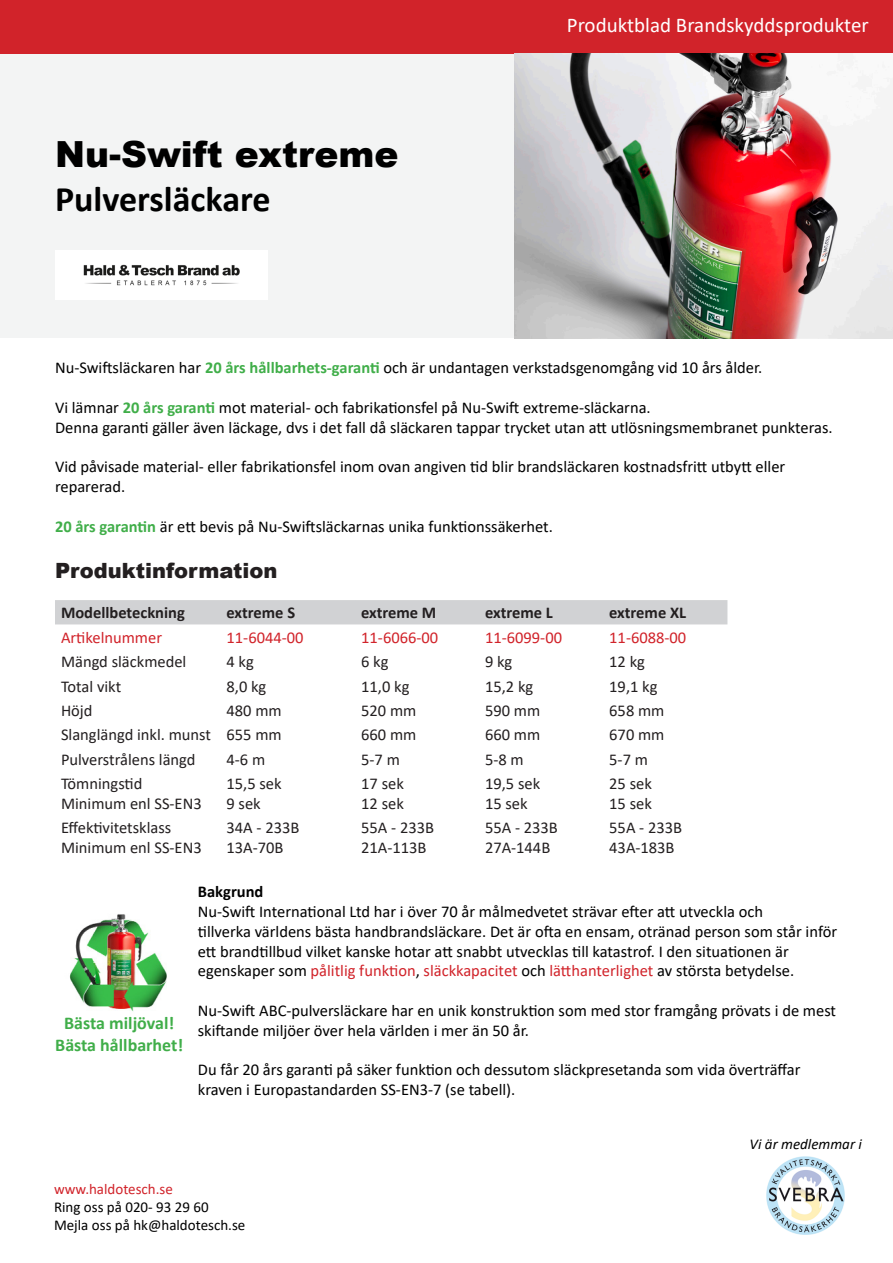
<style>
.page{position:relative;width:893px;height:1263px;background:#fff}
.page>*{position:absolute;margin:0;border:0;box-sizing:border-box;transform-origin:0 0}
.t1{font:900 36px "Arial";color:#000}
.t2{font:700 36px "Calibri";color:#000}
.t3{font:21px "Calibri";color:#fff}
.t4{font:900 21px "Arial";color:#231f20}
.t5{font:700 18px "Calibri";color:#40ae49}
.t6{font:16.5px/19.8px "Calibri";color:#000}
.t7{font:16.5px "Calibri";color:#231f20}
.t8{font:16.5px "Calibri";color:#d1232a}
.t9{font:700 16.5px "Calibri";color:#231f20}
.t10{font:700 16.5px "Calibri";color:#000}
.t11{font:15px "Calibri";color:#000}
.t12{font:15px "Calibri";color:#d1232a}
.t13{font:italic 15px "Calibri";color:#000}
.s1{font-weight:700;color:#40ae49}
.s2{color:#000}
</style>
<div class="page">
<div style="left:1px;top:43px;width:522px;height:295px;background:#f3f4f4"></div>
<div style="left:0;top:0;width:893px;height:53px;background:#d1232a"></div>
<div style="left:55px;top:600px;width:672px;height:24px;background:#d1d2d4"></div>
<img style="left:70px;top:914px;width:97px;height:97px">
<img style="left:766px;top:1156px;width:79px;height:79px">
<img style="left:514px;top:53px;width:379px;height:286px">
<img style="left:55px;top:250px;width:213px;height:50px">
<p class="t1" style="left:55px;top:128px;width:345px">Nu-Swift extreme</p>
<p class="t2" style="left:55px;top:173px;width:217px">Pulversläckare</p>
<p class="t3" style="left:567px;top:11px;width:304px">Produktblad Brandskyddsprodukter</p>
<p class="t6" style="left:55px;top:357px;width:709px">Nu-Swiftsläckaren har <span class="s1">20 års hållbarhets-garanti</span> och är undantagen verkstadsgenomgång vid 10 års ålder.</p>
<p class="t6" style="left:55px;top:397px;width:597px">Vi lämnar <span class="s1">20 års garanti</span> mot material- och fabrikationsfel på Nu-Swift extreme-släckarna.</p>
<p class="t6" style="left:55px;top:417px;width:779px">Denna garanti gäller även läckage, dvs i det fall då släckaren tappar trycket utan att utlösningsmembranet punkteras.</p>
<p class="t6" style="left:55px;top:456px;width:732px">Vid påvisade material- eller fabrikationsfel inom ovan angiven tid blir brandsläckaren kostnadsfritt utbytt eller</p>
<p class="t6" style="left:55px;top:476px;width:72px">reparerad.</p>
<p class="t6" style="left:55px;top:516px;width:499px"><span class="s1">20 års garantin</span> är ett bevis på Nu-Swiftsläckarnas unika funktionssäkerhet.</p>
<p class="t4" style="left:55px;top:555px;width:224px">Produktinformation</p>
<p class="t9" style="left:61px;top:601px;width:125px">Modellbeteckning</p>
<p class="t9" style="left:227px;top:601px;width:70px">extreme S</p>
<p class="t9" style="left:361px;top:601px;width:77px">extreme M</p>
<p class="t9" style="left:485px;top:601px;width:69px">extreme L</p>
<p class="t9" style="left:609px;top:601px;width:78px">extreme XL</p>
<p class="t8" style="left:61px;top:626px;width:103px">Artikelnummer</p>
<p class="t8" style="left:227px;top:626px;width:79px">11-6044-00</p>
<p class="t8" style="left:361px;top:626px;width:79px">11-6066-00</p>
<p class="t8" style="left:485px;top:626px;width:79px">11-6099-00</p>
<p class="t8" style="left:609px;top:626px;width:79px">11-6088-00</p>
<p class="t7" style="left:61px;top:650px;width:127px">Mängd släckmedel</p>
<p class="t7" style="left:227px;top:650px;width:29px">4 kg</p>
<p class="t7" style="left:361px;top:650px;width:29px">6 kg</p>
<p class="t7" style="left:485px;top:650px;width:29px">9 kg</p>
<p class="t7" style="left:609px;top:650px;width:37px">12 kg</p>
<p class="t7" style="left:61px;top:675px;width:62px">Total vikt</p>
<p class="t7" style="left:227px;top:675px;width:41px">8,0 kg</p>
<p class="t7" style="left:361px;top:675px;width:50px">11,0 kg</p>
<p class="t7" style="left:485px;top:675px;width:50px">15,2 kg</p>
<p class="t7" style="left:609px;top:675px;width:50px">19,1 kg</p>
<p class="t7" style="left:61px;top:699px;width:33px">Höjd</p>
<p class="t7" style="left:227px;top:699px;width:57px">480 mm</p>
<p class="t7" style="left:361px;top:699px;width:57px">520 mm</p>
<p class="t7" style="left:485px;top:699px;width:57px">590 mm</p>
<p class="t7" style="left:609px;top:699px;width:57px">658 mm</p>
<p class="t7" style="left:61px;top:723px;width:152px">Slanglängd inkl. munst</p>
<p class="t7" style="left:227px;top:723px;width:57px">655 mm</p>
<p class="t7" style="left:361px;top:723px;width:57px">660 mm</p>
<p class="t7" style="left:485px;top:723px;width:57px">660 mm</p>
<p class="t7" style="left:609px;top:723px;width:57px">670 mm</p>
<p class="t7" style="left:61px;top:748px;width:136px">Pulverstrålens längd</p>
<p class="t7" style="left:227px;top:748px;width:40px">4-6 m</p>
<p class="t7" style="left:361px;top:748px;width:40px">5-7 m</p>
<p class="t7" style="left:485px;top:748px;width:40px">5-8 m</p>
<p class="t7" style="left:609px;top:748px;width:40px">5-7 m</p>
<p class="t7" style="left:61px;top:772px;width:83px">Tömningstid</p>
<p class="t7" style="left:61px;top:792px;width:142px">Minimum enl SS-EN3</p>
<p class="t7" style="left:227px;top:772px;width:57px">15,5 sek</p>
<p class="t7" style="left:227px;top:792px;width:36px">9 sek</p>
<p class="t7" style="left:361px;top:772px;width:44px">17 sek</p>
<p class="t7" style="left:361px;top:792px;width:44px">12 sek</p>
<p class="t7" style="left:485px;top:772px;width:57px">19,5 sek</p>
<p class="t7" style="left:485px;top:792px;width:44px">15 sek</p>
<p class="t7" style="left:609px;top:772px;width:44px">25 sek</p>
<p class="t7" style="left:609px;top:792px;width:44px">15 sek</p>
<p class="t7" style="left:61px;top:816px;width:112px">Effektivitetsklass</p>
<p class="t7" style="left:61px;top:836px;width:142px">Minimum enl SS-EN3</p>
<p class="t7" style="left:227px;top:816px;width:74px">34A - 233B</p>
<p class="t7" style="left:227px;top:836px;width:58px">13A-70B</p>
<p class="t7" style="left:361px;top:816px;width:74px">55A - 233B</p>
<p class="t7" style="left:361px;top:836px;width:67px">21A-113B</p>
<p class="t7" style="left:485px;top:816px;width:74px">55A - 233B</p>
<p class="t7" style="left:485px;top:836px;width:67px">27A-144B</p>
<p class="t7" style="left:609px;top:816px;width:74px">55A - 233B</p>
<p class="t7" style="left:609px;top:836px;width:67px">43A-183B</p>
<p class="t5" style="left:64px;top:1010px;width:112px">Bästa miljöval!</p>
<p class="t5" style="left:55px;top:1032px;width:130px">Bästa hållbarhet!</p>
<p class="t10" style="left:198px;top:880px;width:67px">Bakgrund</p>
<p class="t6" style="left:198px;top:901px;width:567px">Nu-Swift International Ltd har i över 70 år målmedvetet strävar efter att utveckla och</p>
<p class="t6" style="left:198px;top:921px;width:641px">tillverka världens bästa handbrandsläckare. Det är ofta en ensam, otränad person som står inför ett brandtillbud vilket kanske hotar att snabbt utvecklas till katastrof. I den situationen är</p>
<p class="t8" style="left:198px;top:959px;width:598px"><span class="s2">egenskaper som</span> pålitlig funktion<span class="s2">,</span> släckkapacitet <span class="s2">och</span> lätthanterlighet <span class="s2">av största betydelse.</span></p>
<p class="t6" style="left:198px;top:1000px;width:640px">Nu-Swift ABC-pulversläckare har en unik konstruktion som med stor framgång prövats i de mest skiftande miljöer över hela världen i mer än 50 år.</p>
<p class="t6" style="left:198px;top:1059px;width:604px">Du får 20 års garanti på säker funktion och dessutom släckpresetanda som vida överträffar kraven i Europastandarden SS-EN3-7 (se tabell).</p>
<p class="t13" style="left:750px;top:1133px;width:114px">Vi är medlemmar i</p>
<p class="t12" style="left:54px;top:1179px;width:120px">www.haldotesch.se</p>
<p class="t11" style="left:54px;top:1197px;width:156px">Ring oss på 020- 93 29 60</p>
<p class="t11" style="left:54px;top:1215px;width:193px">Mejla oss på hk@haldotesch.se</p>
</div>
